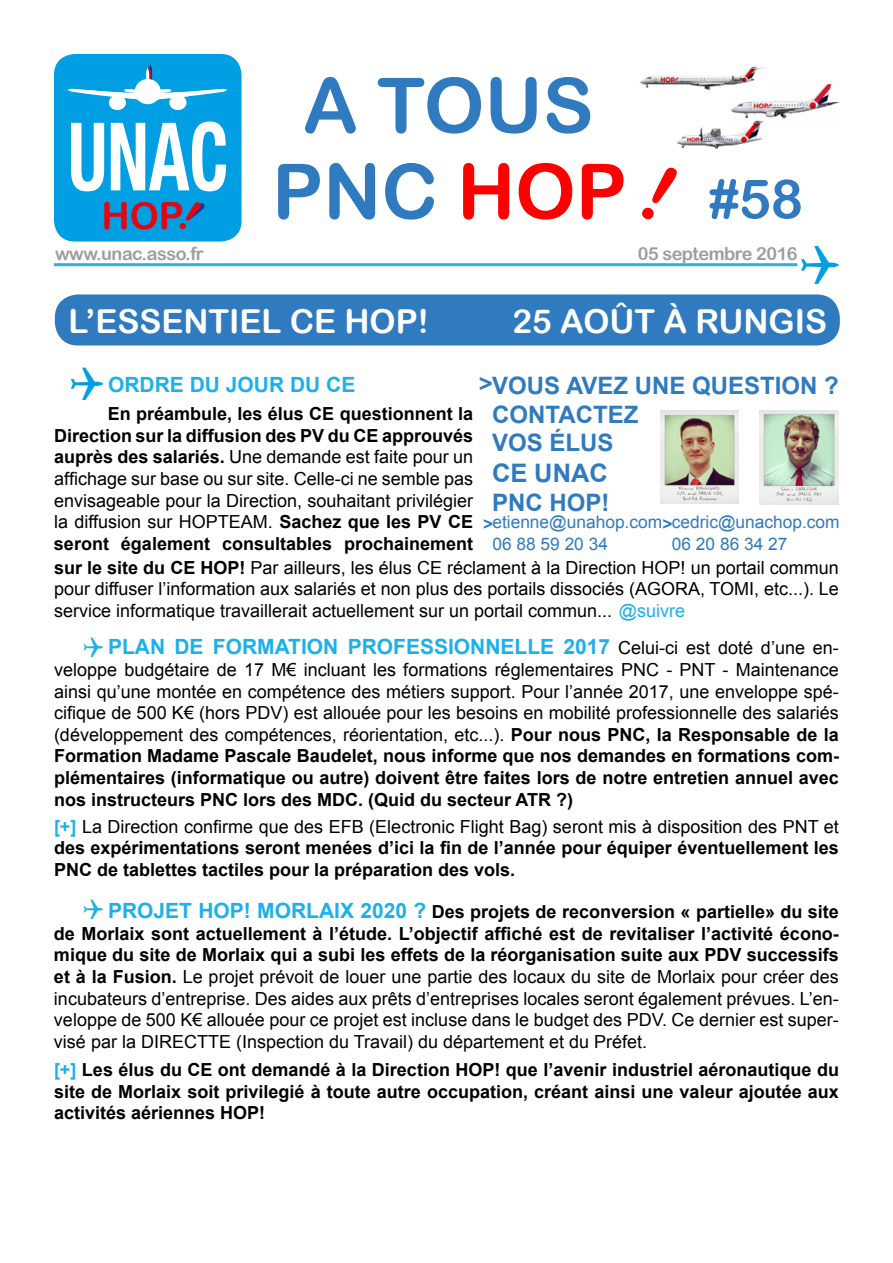
<style>
.page{position:relative;width:893px;height:1263px;background:#fff}
.page>*{position:absolute;margin:0;border:0;box-sizing:border-box;transform-origin:0 0}
.t1{font:700 condensed 94.65px "Helvetica Neue";color:#fff;scale:.77 1}
.t2{font:76.5px "Arial Rounded MT Bold";color:#307abf}
.t3{font:54px "Arial Rounded MT Bold";color:#307abf}
.t4{font:37.05px "Arial Rounded MT Bold";color:#e30613}
.t5{font:33px "Arial Rounded MT Bold";color:#fff}
.t6{font:700 25.5px "Arial";color:#307abf}
.t7{font:700 24px/28.8px "Arial";color:#307abf}
.t8{font:700 21px "Arial";color:#1db0e9}
.t9{font:18px/21.6px "Arial";color:#000;text-align:justify}
.t10{font:700 18px/21.6px "Arial";color:#000;text-align:justify}
.t11{font:18px "Arial Rounded MT Bold";letter-spacing:-.025em;color:#9d9d9c}
.t12{font:17.4px/21px "Arial";color:#307abf}
.t13{font:700 17.4px "Arial";color:#307abf}
.s1{font-size:36.75px}
.s2{font-size:37.5px}
.s3{color:#f00}
.s4{font-weight:700}
.s5{font-weight:400}
.s6{color:#1db0e9}
.s7{font-weight:400;font-size:18px;color:#000}
.s8{font-weight:700;font-size:21px;color:#1db0e9}
</style>
<div class="page">
<hr style="left:54px;top:263px;width:743px;height:3px;background:#2baee2">
<div style="left:57px;top:297px;width:781px;height:46px;background:#307abf;border-radius:21px"></div>
<div style="left:55px;top:294px;width:785px;height:51px;border:4px solid #307abf;border-radius:21px"></div>
<img style="left:639px;top:66px;width:200px;height:83px">
<img style="left:660px;top:410px;width:79px;height:94px">
<img style="left:759px;top:410px;width:80px;height:94px">
<div style="left:54px;top:54px;width:188px;height:188px;background:#009fe3;border-radius:21px"></div>
<div style="left:110px;top:96px;width:15px;height:13px;background:#fff;border-radius:50%"></div>
<div style="left:109px;top:95px;width:17px;height:15px;border:2px solid #fff;border-radius:50%"></div>
<div style="left:170px;top:96px;width:15px;height:13px;background:#fff;border-radius:50%"></div>
<div style="left:169px;top:95px;width:18px;height:15px;border:2px solid #fff;border-radius:50%"></div>
<div style="left:149px;top:66px;width:3px;height:18px;border:2px solid #28348b;border-radius:50%"></div>
<div style="left:135px;top:79px;width:26px;height:25px;border:2px solid #fff;border-radius:50%"></div>
<svg style="left:68px;top:68px;width:159px;height:34px"></svg>
<div style="left:146px;top:70px;width:3px;height:18px;border:2px solid #fff;border-radius:50%"></div>
<h1 class="t1" style="left:68px;top:99px;width:210px">UNAC</h1>
<h3 class="t4" style="left:102px;top:194px;width:84px">H<span class="s1">O</span><span class="s2">P</span></h3>
<p class="t11" style="left:55px;top:243px;width:150px">www.unac.asso.fr</p>
<h2 class="t2" style="left:303px;top:60px;width:292px">A TOUS</h2>
<h2 class="t2" style="left:272px;top:146px;width:356px">PNC <span class="s3">HOP</span></h2>
<h3 class="t3" style="left:709px;top:167px;width:95px">#58</h3>
<p class="t11" style="left:638px;top:243px;width:161px">05 septembre 2016</p>
<h3 class="t5" style="left:69px;top:302px;width:362px">L’ESSENTIEL CE HOP!</h3>
<h3 class="t5" style="left:513px;top:302px;width:316px">25 AOÛT À RUNGIS</h3>
<p class="t8" style="left:108px;top:373px;width:249px">ORDRE DU JOUR DU CE</p>
<h3 class="t7" style="left:492px;top:371px;width:348px;text-indent:-13px">&gt;VOUS AVEZ UNE QUESTION ?<br>CONTACTEZ<br>VOS ÉLUS</h3>
<h3 class="t6" style="left:492px;top:459px;width:117px">CE UNAC</h3>
<h3 class="t7" style="left:492px;top:488px;width:119px">PNC HOP!</h3>
<p class="t12" style="left:492px;top:512px;width:349px;text-indent:-9px"><span class="s4">&gt;</span>etienne@unahop.com cedric@unachop.com<br>06 88 59 20 34</p>
<p class="t10" style="left:54px;top:403px;width:421px;text-indent:54px">En préambule, les élus CE questionnent la Direction sur la diffusion des PV du CE approuvés auprès des salariés. <span class="s5">Une demande est faite pour un affichage sur base ou sur site. Celle-ci ne semble pas envisageable pour la Direction, souhaitant privilégier la diffusion sur HOPTEAM.</span> Sachez que les PV CE seront également consultables prochainement</p>
<p class="t13" style="left:663px;top:514px;width:12px">&gt;</p>
<p class="t12" style="left:672px;top:533px;width:117px">06 20 86 34 27</p>
<p class="t9" style="left:54px;top:557px;width:786px"><span class="s4">sur le site du CE HOP!</span> Par ailleurs, les élus CE réclament à la Direction HOP! un portail commun pour diffuser l’information aux salariés et non plus des portails dissociés (AGORA, TOMI, etc...). Le service informatique travaillerait actuellement sur un portail commun... <span class="s6">@suivre</span></p>
<p class="t8" style="left:108px;top:635px;width:732px">PLAN DE FORMATION PROFESSIONNELLE 2017 <span class="s7">Celui-ci est doté d’une en-</span></p>
<p class="t9" style="left:54px;top:659px;width:786px">veloppe budgétaire de 17 M€ incluant les formations réglementaires PNC - PNT - Maintenance ainsi qu’une montée en compétence des métiers support. Pour l’année 2017, une enveloppe spé&shy;cifique de 500 K€ (hors PDV) est allouée pour les besoins en mobilité professionnelle des salariés (développement des compétences, réorientation, etc...). <span class="s4">Pour nous PNC, la Responsable de la Formation Madame Pascale Baudelet, nous informe que nos demandes en formations com&shy;plémentaires (informatique ou autre) doivent être faites lors de notre entretien annuel avec nos instructeurs PNC lors des MDC. (Quid du secteur ATR ?)</span></p>
<p class="t10" style="left:54px;top:816px;width:786px"><span class="s6">[+]</span> <span class="s5">La Direction confirme que des EFB (Electronic Flight Bag) seront mis à disposition des PNT et </span>des expérimentations seront menées d’ici la fin de l’année pour équiper éventuellement les PNC de tablettes tactiles pour la préparation des vols.</p>
<p class="t9" style="left:54px;top:901px;width:786px;text-indent:54px"><span class="s8">PROJET HOP! MORLAIX 2020 ?</span> <span class="s4">Des projets de reconversion « partielle» du site de Morlaix sont actuellement à l’étude. L’objectif affiché est de revitaliser l’activité écono&shy;mique du site de Morlaix qui a subi les effets de la réorganisation suite aux PDV successifs et à la Fusion.</span> Le projet prévoit de louer une partie des locaux du site de Morlaix pour créer des incubateurs d’entreprise. Des aides aux prêts d’entreprises locales seront également prévues. L’en&shy;veloppe de 500 K€ allouée pour ce projet est incluse dans le budget des PDV. Ce dernier est super&shy;visé par la DIRECTTE (Inspection du Travail) du département et du Préfet.</p>
<p class="t10" style="left:54px;top:1059px;width:786px"><span class="s6">[+]</span> Les élus du CE ont demandé à la Direction HOP! que l’avenir industriel aéronautique du site de Morlaix soit privilegié à toute autre occupation, créant ainsi une valeur ajoutée aux activités aériennes HOP!</p>
</div>
